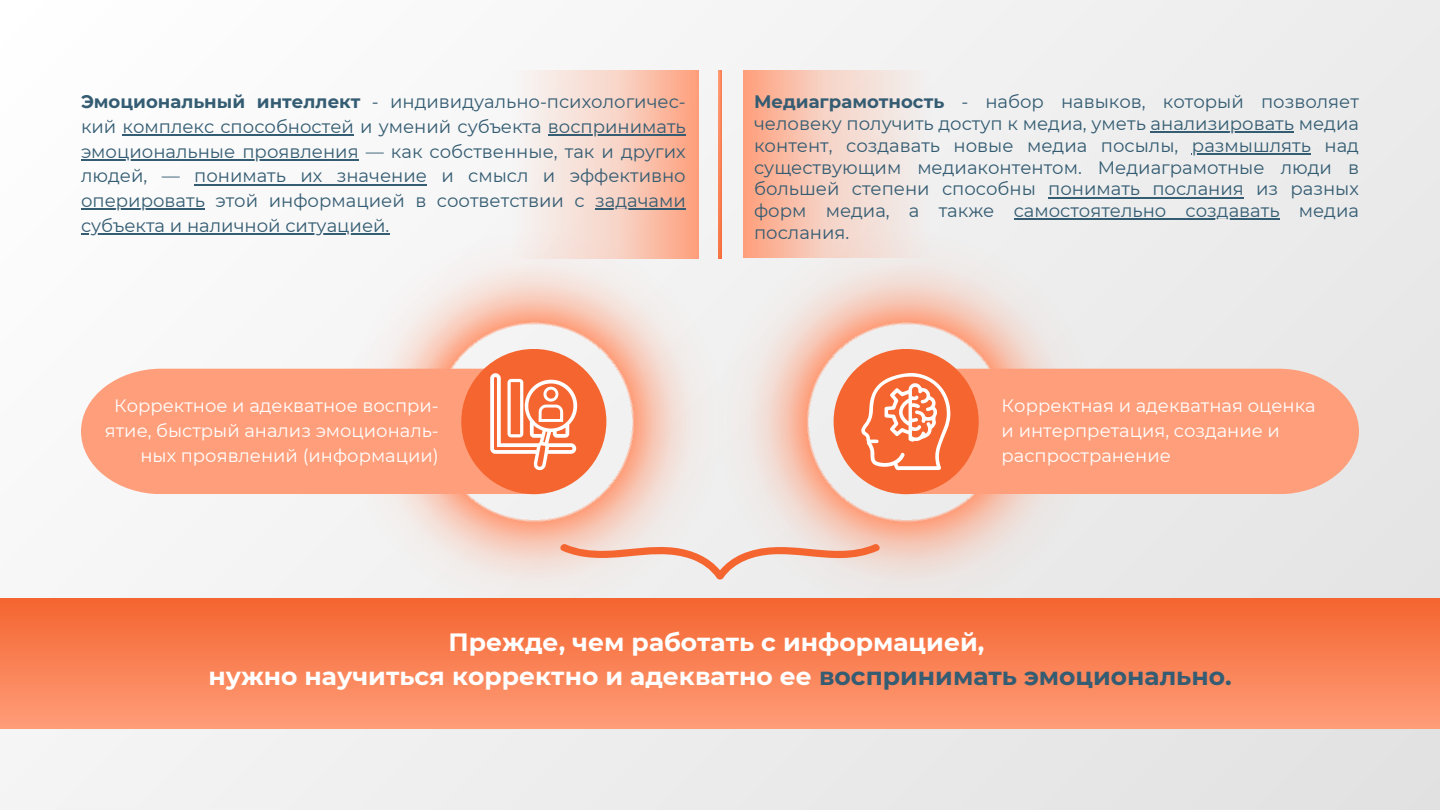
<style>
.page{position:relative;width:1440px;height:810px;background:#f0f0f0}
.page>*{position:absolute;margin:0;border:0;box-sizing:border-box;transform-origin:0 0}
.t1{font:700 25px "Montserrat";color:#fff}
.t2{font:18.1px/21.8px "Montserrat";color:#345c72;text-align:justify}
.t3{font:18px/24.8px "Montserrat";color:#fff}
.s1{font-weight:700}
.s2{color:#345c72}
</style>
<div class="page">
<svg style="left:344px;top:232px;width:372px;height:367px"></svg>
<svg style="left:718px;top:70px;width:4px;height:162px"></svg>
<div style="left:743px;top:71px;width:188px;height:187px;background:linear-gradient(to right,#fda989,#eff7fa)"></div>
<svg style="left:716px;top:232px;width:380px;height:367px"></svg>
<div style="left:915px;top:369px;width:444px;height:125px;background:#ff9e7a"></div>
<div style="left:834px;top:349px;width:145px;height:145px;background:#f46530;border-radius:50%"></div>
<div style="left:81px;top:369px;width:444px;height:125px;background:#ff9e7a"></div>
<div style="left:461px;top:349px;width:145px;height:145px;background:#f46530;border-radius:50%"></div>
<div style="left:511px;top:71px;width:187px;height:187px;background:linear-gradient(to right,#f4fcff,#fda98a)"></div>
<svg style="left:490px;top:373px;width:87px;height:97px"></svg>
<svg style="left:861px;top:373px;width:90px;height:97px"></svg>
<div style="left:0;top:599px;width:1440px;height:130px;background:linear-gradient(to bottom,#f46530,#ff9d78)"></div>
<svg style="left:558px;top:543px;width:324px;height:37px"></svg>
<hr style="left:123px;top:134px;width:231px;height:2px;background:#345c72">
<hr style="left:548px;top:134px;width:138px;height:2px;background:#345c72">
<hr style="left:81px;top:159px;width:278px;height:2px;background:#345c72">
<hr style="left:194px;top:184px;width:233px;height:1px;background:#345c72">
<hr style="left:81px;top:209px;width:124px;height:1px;background:#345c72">
<hr style="left:595px;top:209px;width:91px;height:1px;background:#345c72">
<hr style="left:81px;top:233px;width:309px;height:2px;background:#345c72">
<hr style="left:1151px;top:132px;width:143px;height:1px;background:#345c72">
<hr style="left:1192px;top:153px;width:119px;height:2px;background:#345c72">
<hr style="left:1048px;top:197px;width:196px;height:1px;background:#345c72">
<hr style="left:1014px;top:219px;width:266px;height:1px;background:#345c72">
<p class="t2" style="left:81px;top:89px;width:606px;line-height:24.8px"><span class="s1">Эмоциональный интеллект</span> - индивидуально-психологичес&shy;кий комплекс способностей и умений субъекта воспринимать эмоциональные проявления — как собственные, так и других людей, — понимать их значение и смысл и эффективно оперировать этой информацией в соответствии с задачами субъекта и наличной ситуацией.</p>
<p class="t2" style="left:754px;top:91px;width:606px"><span class="s1">Медиаграмотность</span> - набор навыков, который позволяет человеку получить доступ к медиа, уметь анализировать медиа контент, создавать новые медиа посылы, размышлять над существующим медиаконтентом. Медиаграмотные люди в большей степени способны понимать послания из разных форм медиа, а также самостоятельно создавать медиа послания.</p>
<p class="t3" style="left:105px;top:393px;width:335px;text-align:right">Корректное и адекватное воспри&shy;ятие, быстрый анализ эмоциональ&shy;ных проявлений (информации)</p>
<p class="t3" style="left:1002px;top:393px;width:316px">Корректная и адекватная оценка и интерпретация, создание и распространение</p>
<p class="t1" style="left:449px;top:627px;width:537px">Прежде, чем работать с информацией,</p>
<p class="t1" style="left:208px;top:661px;width:1025px">нужно научиться корректно и адекватно ее <span class="s2">воспринимать эмоционально.</span></p>
</div>
